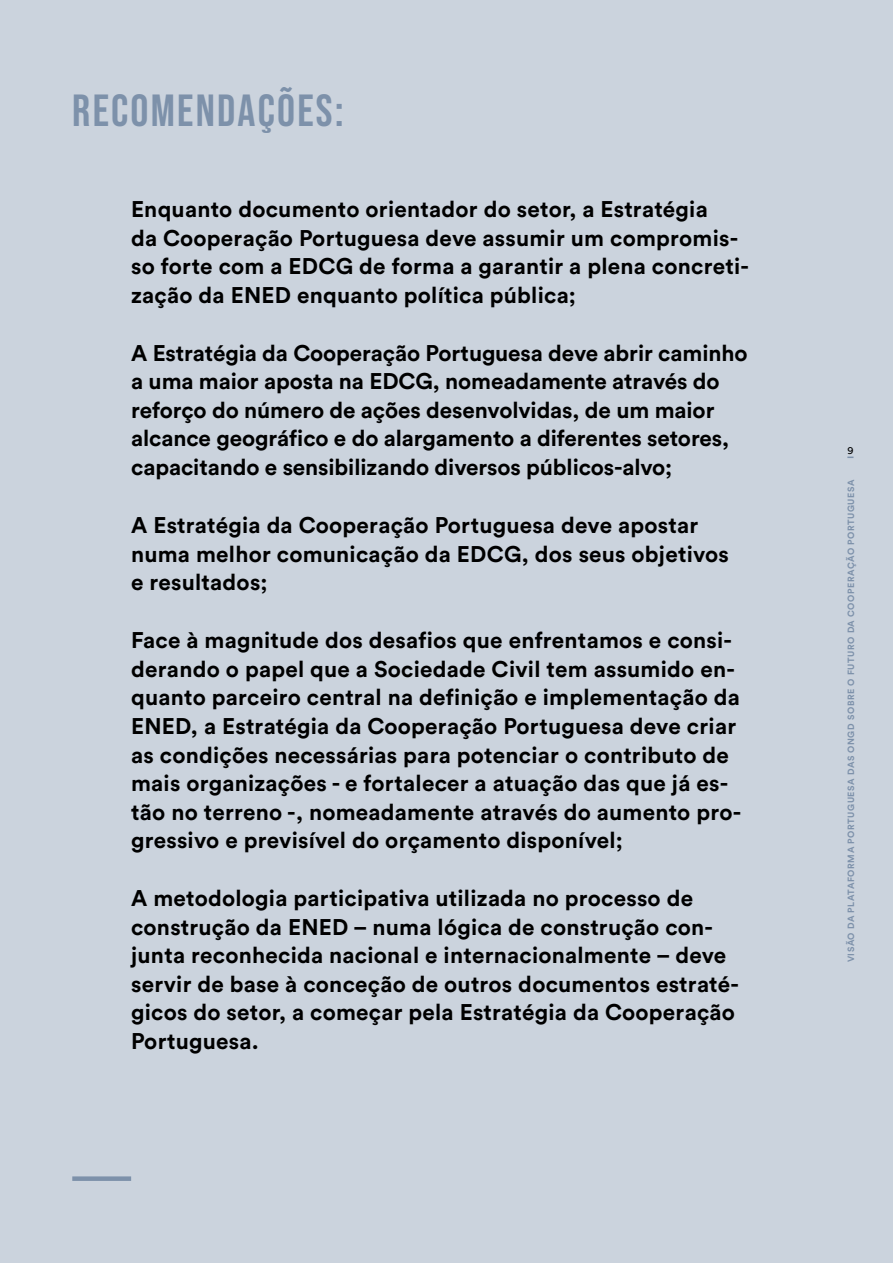
<style>
.page{position:relative;width:893px;height:1263px;background:#cbd3dd}
.page>*{position:absolute;margin:0;border:0;box-sizing:border-box;transform-origin:0 0}
.t1{font:700 45px "Bebas Neue Pro";letter-spacing:.05em;color:#7d91aa}
.t2{font:700 22.5px/28.5px "Circular Std";letter-spacing:.01em;color:#000}
.t3{font:10.5px "Circular Std";color:#000}
.t4{font:700 9px "Circular Std";letter-spacing:.06em;color:#7d91aa}
</style>
<div class="page">
<div style="left:72px;top:1176px;width:59px;height:5px;background:#7d91aa"></div>
<h1 class="t1" style="left:72px;top:85px;width:273px">RECOMENDAÇÕES:</h1>
<p class="t2" style="left:131px;top:194px;width:619px">Enquanto documento orientador do setor, a Estratégia<br>da Cooperação Portuguesa deve assumir um compromis&shy;so forte com a EDCG de forma a garantir a plena concreti&shy;zação da ENED enquanto política pública;</p>
<p class="t2" style="left:131px;top:338px;width:618px">A Estratégia da Cooperação Portuguesa deve abrir caminho a uma maior aposta na EDCG, nomeadamente através do reforço do número de ações desenvolvidas, de um maior alcance geográfico e do alargamento a diferentes setores, capacitando e sensibilizando diversos públicos-alvo;</p>
<p class="t2" style="left:131px;top:510px;width:599px">A Estratégia da Cooperação Portuguesa deve apostar numa melhor comunicação da EDCG, dos seus objetivos e resultados;</p>
<p class="t2" style="left:131px;top:626px;width:612px">Face à magnitude dos desafios que enfrentamos e consi&shy;derando o papel que a Sociedade Civil tem assumido en&shy;quanto parceiro central na definição e implementação da ENED, a Estratégia da Cooperação Portuguesa deve criar as condições necessárias para potenciar o contributo de mais organizações - e fortalecer a atuação das que já es&shy;tão no terreno -, nomeadamente através do aumento pro&shy;gressivo e previsível do orçamento disponível;</p>
<p class="t2" style="left:131px;top:884px;width:609px">A metodologia participativa utilizada no processo de construção da ENED – numa lógica de construção con&shy;junta reconhecida nacional e internacionalmente – deve servir de base à conceção de outros documentos estraté&shy;gicos do setor, a começar pela Estratégia da Cooperação Portuguesa.</p>
<p class="t3" style="left:847px;top:444px;width:8px">9</p>
<p class="t4" style="left:845px;top:962px;width:484px;rotate:-90deg">VISÃO DA PLATAFORMA PORTUGUESA DAS ONGD SOBRE O FUTURO DA COOPERAÇÃO PORTUGUESA</p>
</div>
